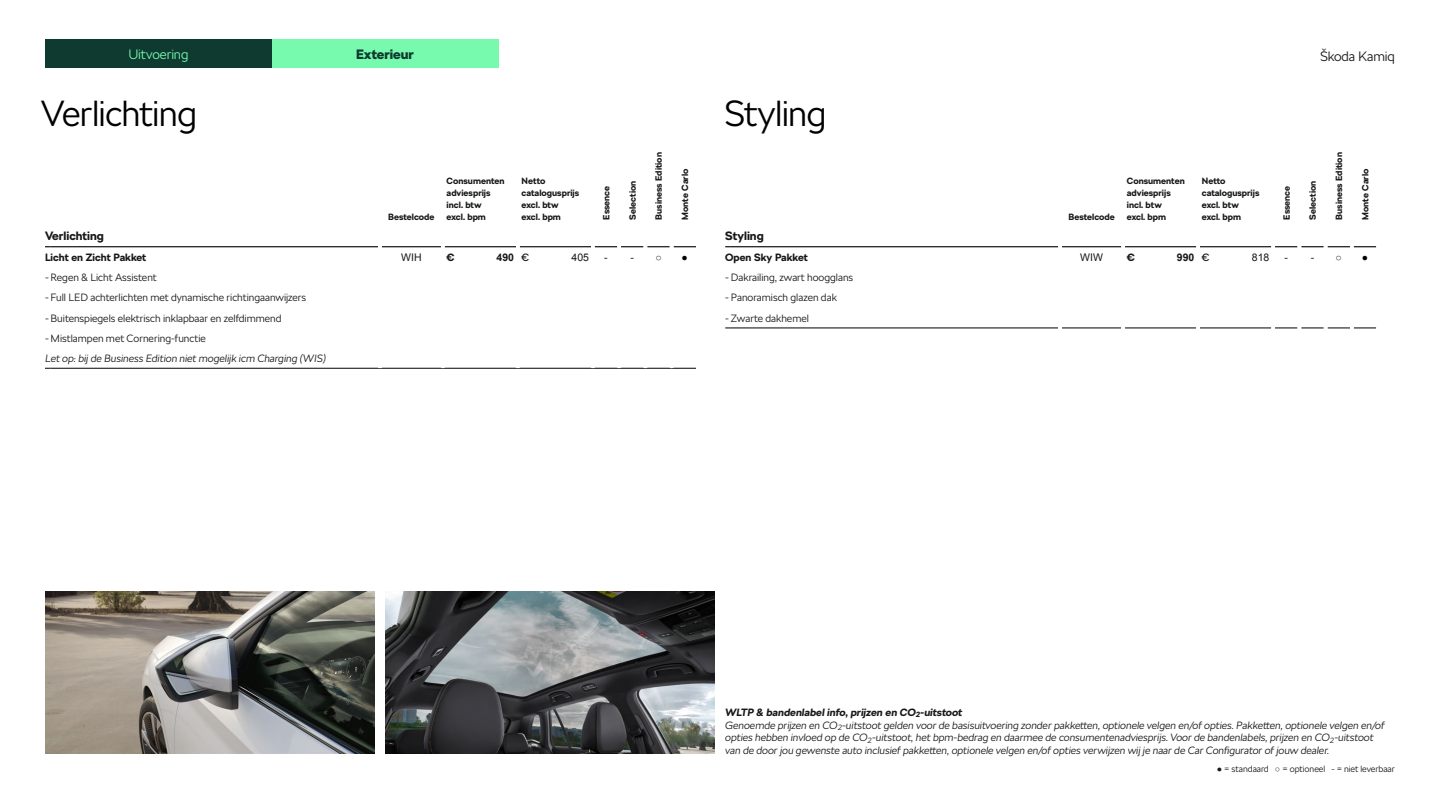
<style>
.page{position:relative;width:1440px;height:810px;background:#fff}
.page>*{position:absolute;margin:0;border:0;box-sizing:border-box;transform-origin:0 0}
.t1{font:300 36px "SKODA Next";letter-spacing:-.02em;color:#000}
.t2{font:300 13.5px "SKODA Next";letter-spacing:-.01em;color:#78faae}
.t3{font:300 13.5px "SKODA Next";letter-spacing:-.01em;color:#161718}
.t4{font:900 13.5px "SKODA Next";color:#0e3a2f}
.t5{font:700 12px "SKODA Next";color:#161718}
.t6{font:italic 300 10.5px/12.6px "SKODA Next";color:#161718}
.t7{font:300 10.5px "SKODA Next";color:#161718}
.t8{font:700 10.5px "SKODA Next";color:#161718}
.t9{font:10.5px "Arial";color:#161718}
.t10{font:700 10.5px "Arial";color:#161718}
.t11{font:700 9px/12px "SKODA Next";color:#161718}
.t12{font:300 9px "SKODA Next";letter-spacing:-.005em;color:#161718}
.s1{font-family:"SKODA Next";font-weight:400}
.s2{color:#000}
.s3{font-weight:700}
.s4{font-family:"Arial";font-weight:700}
</style>
<div class="page">
<hr style="left:731px;top:246px;width:327px;height:1px;background:#000">
<hr style="left:1062px;top:246px;width:59px;height:1px;background:#000">
<hr style="left:1125px;top:246px;width:71px;height:1px;background:#000">
<hr style="left:1200px;top:246px;width:71px;height:1px;background:#000">
<svg style="left:1275px;top:246px;width:101px;height:1px"></svg>
<hr style="left:731px;top:328px;width:327px;height:1px;background:#000">
<hr style="left:1062px;top:328px;width:59px;height:1px;background:#000">
<hr style="left:1125px;top:328px;width:71px;height:1px;background:#000">
<hr style="left:1200px;top:328px;width:71px;height:1px;background:#000">
<svg style="left:1275px;top:328px;width:101px;height:1px"></svg>
<hr style="left:1298px;top:328px;width:3px;height:20px;background:#fff">
<hr style="left:1324px;top:328px;width:4px;height:20px;background:#fff">
<hr style="left:1350px;top:328px;width:4px;height:20px;background:#fff">
<hr style="left:1298px;top:226px;width:3px;height:21px;background:#fff">
<hr style="left:1324px;top:226px;width:4px;height:21px;background:#fff">
<hr style="left:1350px;top:226px;width:4px;height:21px;background:#fff">
<hr style="left:51px;top:246px;width:327px;height:1px;background:#000">
<hr style="left:382px;top:246px;width:59px;height:1px;background:#000">
<hr style="left:445px;top:246px;width:71px;height:1px;background:#000">
<hr style="left:520px;top:246px;width:71px;height:1px;background:#000">
<svg style="left:595px;top:246px;width:101px;height:1px"></svg>
<hr style="left:51px;top:368px;width:329px;height:1px;background:#000">
<hr style="left:380px;top:368px;width:63px;height:1px;background:#000">
<hr style="left:443px;top:368px;width:75px;height:1px;background:#000">
<hr style="left:518px;top:368px;width:75px;height:1px;background:#000">
<svg style="left:593px;top:368px;width:103px;height:1px"></svg>
<hr style="left:617px;top:226px;width:4px;height:21px;background:#fff">
<hr style="left:644px;top:226px;width:3px;height:21px;background:#fff">
<hr style="left:670px;top:226px;width:4px;height:21px;background:#fff">
<img style="left:45px;top:592px;width:330px;height:162px">
<img style="left:385px;top:592px;width:330px;height:162px">
<div style="left:45px;top:39px;width:227px;height:29px;background:#0e3a2f"></div>
<div style="left:272px;top:39px;width:227px;height:29px;background:#78faae"></div>
<p class="t2" style="left:128px;top:46px;width:62px">Uitvoering</p>
<p class="t4" style="left:356px;top:46px;width:59px">Exterieur</p>
<p class="t3" style="left:1320px;top:49px;width:76px">Škoda Kamiq</p>
<h1 class="t1" style="left:41px;top:92px;width:158px">Verlichting</h1>
<h1 class="t1" style="left:724px;top:92px;width:104px">Styling</h1>
<p class="t11" style="left:388px;top:211px;width:48px">Bestelcode</p>
<p class="t11" style="left:447px;top:175px;width:59px">Consumenten adviesprijs incl. btw<br>excl. bpm</p>
<p class="t11" style="left:522px;top:175px;width:59px">Netto catalogusprijs excl. btw excl. bpm</p>
<p class="t11" style="left:600px;top:220px;width:35px;rotate:-90deg">Essence</p>
<p class="t11" style="left:627px;top:220px;width:40px;rotate:-90deg">Selection</p>
<p class="t11" style="left:653px;top:220px;width:69px;rotate:-90deg">Business Edition</p>
<p class="t11" style="left:679px;top:220px;width:52px;rotate:-90deg">Monte Carlo</p>
<p class="t11" style="left:1068px;top:211px;width:48px">Bestelcode</p>
<p class="t11" style="left:1127px;top:175px;width:59px">Consumenten adviesprijs incl. btw<br>excl. bpm</p>
<p class="t11" style="left:1202px;top:175px;width:59px">Netto catalogusprijs excl. btw excl. bpm</p>
<p class="t11" style="left:1281px;top:220px;width:35px;rotate:-90deg">Essence</p>
<p class="t11" style="left:1307px;top:220px;width:40px;rotate:-90deg">Selection</p>
<p class="t11" style="left:1333px;top:220px;width:69px;rotate:-90deg">Business Edition</p>
<p class="t11" style="left:1359px;top:220px;width:52px;rotate:-90deg">Monte Carlo</p>
<p class="t5" style="left:45px;top:229px;width:61px">Verlichting</p>
<p class="t8" style="left:45px;top:251px;width:103px">Licht en Zicht Pakket</p>
<p class="t9" style="left:401px;top:250px;width:22px">WIH</p>
<p class="t8" style="left:447px;top:251px;width:10px">€</p>
<p class="t10" style="left:497px;top:251px;width:34px">490 <span class="s1">€</span></p>
<p class="t9" style="left:572px;top:251px;width:19px">405</p>
<p class="t9" style="left:604px;top:250px;width:31px">- -</p>
<p class="t9" style="left:655px;top:250px;width:34px">○ <span class="s2">●</span></p>
<p class="t7" style="left:45px;top:271px;width:113px">- Regen &amp; Licht Assistent</p>
<p class="t7" style="left:45px;top:292px;width:263px">- Full LED achterlichten met dynamische richtingaanwijzers</p>
<p class="t7" style="left:45px;top:312px;width:238px">- Buitenspiegels elektrisch inklapbaar en zelfdimmend</p>
<p class="t7" style="left:45px;top:332px;width:162px">- Mistlampen met Cornering-functie</p>
<p class="t6" style="left:45px;top:352px;width:283px">Let op: bij de Business Edition niet mogelijk icm Charging (WIS)</p>
<p class="t5" style="left:725px;top:229px;width:40px">Styling</p>
<p class="t8" style="left:725px;top:251px;width:84px">Open Sky Pakket</p>
<p class="t9" style="left:1080px;top:250px;width:24px">WIW</p>
<p class="t8" style="left:1127px;top:251px;width:10px">€</p>
<p class="t10" style="left:1177px;top:251px;width:34px">990 <span class="s1">€</span></p>
<p class="t9" style="left:1252px;top:251px;width:19px">818</p>
<p class="t9" style="left:1285px;top:250px;width:31px">- -</p>
<p class="t9" style="left:1336px;top:250px;width:34px">○ <span class="s2">●</span></p>
<p class="t7" style="left:725px;top:271px;width:130px">- Dakrailing, zwart hoogglans</p>
<p class="t7" style="left:725px;top:292px;width:113px">- Panoramisch glazen dak</p>
<p class="t7" style="left:725px;top:312px;width:85px">- Zwarte dakhemel</p>
<p class="t6" style="left:725px;top:706px;width:661px"><span class="s3">WLTP &amp; bandenlabel info, prijzen en CO</span><sub>2</sub><span class="s3">-uitstoot<br></span>Genoemde prijzen en CO<sub>2</sub>-uitstoot gelden voor de basisuitvoering zonder pakketten, optionele velgen en/of opties. Pakketten, optionele velgen en/of opties hebben invloed op de CO<sub>2</sub>-uitstoot, het bpm-bedrag en daarmee de consumentenadviesprijs. Voor de bandenlabels, prijzen en CO<sub>2</sub>-uitstoot van de door jou gewenste auto inclusief pakketten, optionele velgen en/of opties verwijzen wij je naar de Car Configurator of jouw dealer.</p>
<p class="t12" style="left:1217px;top:763px;width:180px"><span class="s4">●</span> = standaard <span class="s4">○</span> = optioneel - = niet leverbaar</p>
</div>
